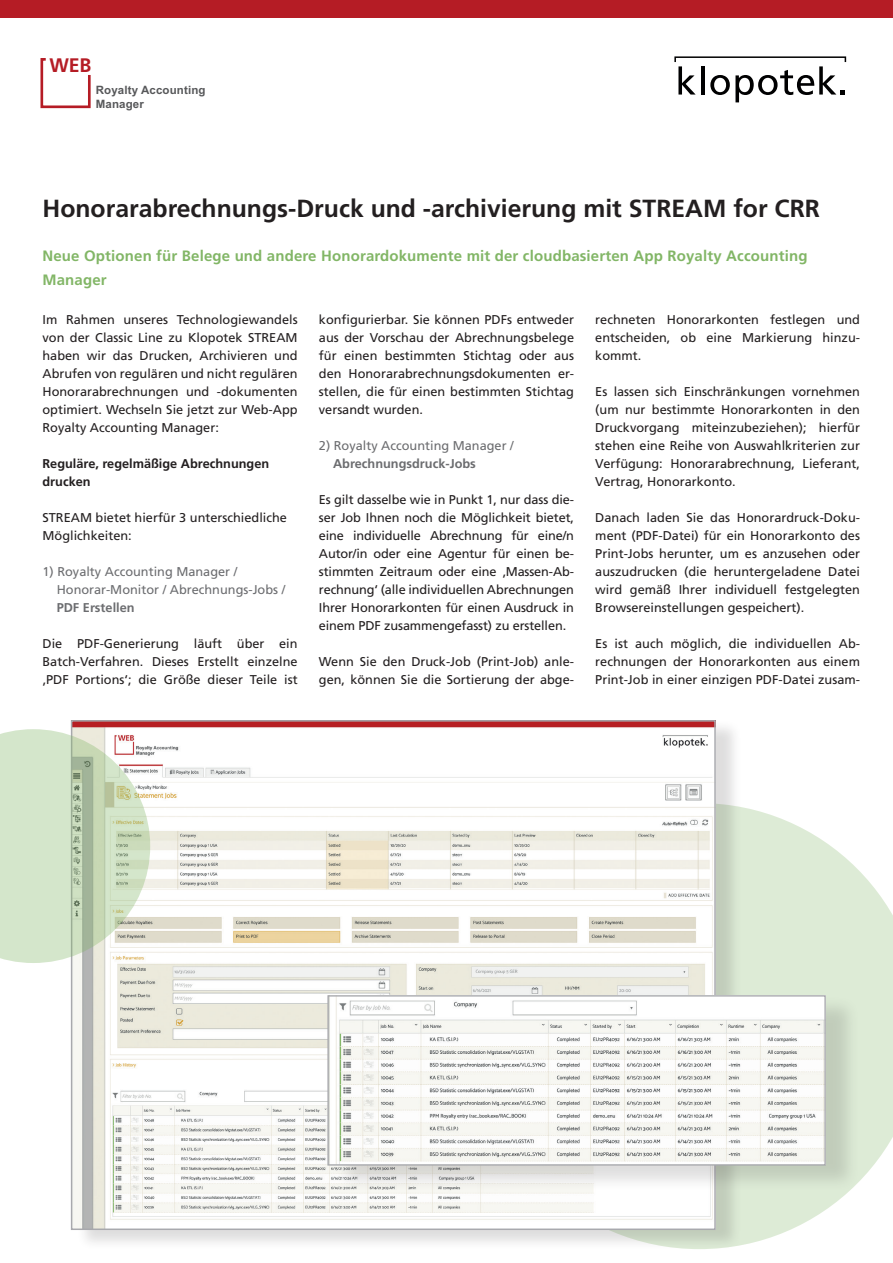
<style>
.page{position:relative;width:893px;height:1263px;background:#fff}
.page>*{position:absolute;margin:0;border:0;box-sizing:border-box;transform-origin:0 0}
.t1{font:700 24.75px "Frutiger";color:#231f20}
.t2{font:700 19.5px "Frutiger";color:#b51c25}
.t3{font:700 15px/24px "Frutiger";letter-spacing:.01em;color:#82b666}
.t4{font:12.75px/18px "Frutiger";color:#231f20;text-align:justify}
.t5{font:12.75px/18px "Frutiger";color:#6c6d70}
.t6{font:700 12.75px/18px "Frutiger";color:#231f20}
.t7{font:700 12.75px "Frutiger";color:#6c6d70}
.t8{font:700 11.55px/13.8px "Arial";letter-spacing:.01em;color:#57585a}
</style>
<div class="page">
<svg style="left:743px;top:807px;width:150px;height:438px;fill:#ddebd6"></svg>
<div style="left:0;top:0;width:893px;height:17px;background:#b51c25"></div>
<svg style="left:674px;top:56px;width:172px;height:46px"></svg>
<svg style="left:40px;top:58px;width:51px;height:51px"></svg>
<div style="left:76px;top:719px;width:667px;height:532px;background:#231f20;opacity:.15"></div>
<img style="left:74px;top:723px;width:639px;height:504px">
<svg style="left:0;top:729px;width:150px;height:234px;background:#d0dec5"></svg>
<div style="left:335px;top:995px;width:526px;height:197px;background:#231f20;opacity:.15"></div>
<img style="left:329px;top:997px;width:495px;height:166px">
<div style="left:327px;top:995px;width:499px;height:170px;border:1px solid #a8a9ad"></div>
<h2 class="t2" style="left:49px;top:53px;width:44px">WEB</h2>
<p class="t8" style="left:96px;top:83px;width:111px">Royalty Accounting<br>Manager</p>
<h1 class="t1" style="left:43px;top:193px;width:779px">Honorarabrechnungs-Druck und -archivierung mit STREAM for CRR</h1>
<p class="t3" style="left:43px;top:244px;width:766px">Neue Optionen für Belege und andere Honorardokumente mit der cloudbasierten App Royalty Accounting<br>Manager</p>
<p class="t4" style="left:43px;top:311px;width:257px">Im Rahmen unseres Technologiewandels von der Classic Line zu Klopotek STREAM haben wir das Drucken, Archivieren und Abrufen von regulären und nicht regulären Honorarabrechnungen und -dokumenten optimiert. Wechseln Sie jetzt zur Web-App Royalty Accounting Manager:</p>
<p class="t6" style="left:43px;top:455px;width:228px">Reguläre, regelmäßige Abrechnungen drucken</p>
<p class="t4" style="left:43px;top:509px;width:246px">STREAM bietet hierfür 3 unterschiedliche<br>Möglichkeiten:</p>
<p class="t5" style="left:57px;top:563px;width:230px;text-indent:-14px">1) Royalty Accounting Manager /<br>Honorar-Monitor / Abrechnungs-Jobs /</p>
<p class="t7" style="left:57px;top:600px;width:79px">PDF Erstellen</p>
<p class="t4" style="left:43px;top:635px;width:257px">Die PDF-Generierung läuft über ein Batch-Verfahren. Dieses Erstellt einzelne ‚PDF Portions‘; die Größe dieser Teile ist</p>
<p class="t4" style="left:319px;top:311px;width:257px">konfigurierbar. Sie können PDFs entweder aus der Vorschau der Abrechnungsbelege für einen bestimmten Stichtag oder aus den Honorarabrechnungsdokumenten er&shy;stellen, die für einen bestimmten Stichtag versandt wurden.</p>
<p class="t5" style="left:319px;top:437px;width:196px">2) Royalty Accounting Manager /</p>
<p class="t7" style="left:333px;top:456px;width:144px">Abrechnungsdruck-Jobs</p>
<p class="t4" style="left:319px;top:491px;width:257px">Es gilt dasselbe wie in Punkt 1, nur dass die&shy;ser Job Ihnen noch die Möglichkeit bietet, eine individuelle Abrechnung für eine/n Autor/in oder eine Agentur für einen be&shy;stimmten Zeitraum oder eine ‚Massen-Ab&shy;rechnung‘ (alle individuellen Abrechnungen Ihrer Honorarkonten für einen Ausdruck in einem PDF zusammengefasst) zu erstellen.</p>
<p class="t4" style="left:319px;top:653px;width:257px">Wenn Sie den Druck-Job (Print-Job) anle&shy;gen, können Sie die Sortierung der abge-</p>
<p class="t4" style="left:595px;top:311px;width:266px">rechneten Honorarkonten festlegen und entscheiden, ob eine Markierung hinzu&shy;kommt.</p>
<p class="t4" style="left:595px;top:383px;width:266px">Es lassen sich Einschränkungen vornehmen (um nur bestimmte Honorarkonten in den Druckvorgang miteinzubeziehen); hierfür stehen eine Reihe von Auswahlkriterien zur Verfügung: Honorarabrechnung, Lieferant, Vertrag, Honorarkonto.</p>
<p class="t4" style="left:595px;top:509px;width:266px">Danach laden Sie das Honorardruck-Doku&shy;ment (PDF-Datei) für ein Honorarkonto des Print-Jobs herunter, um es anzusehen oder auszudrucken (die heruntergeladene Datei wird gemäß Ihrer individuell festgelegten Browsereinstellungen gespeichert).</p>
<p class="t4" style="left:595px;top:635px;width:266px">Es ist auch möglich, die individuellen Ab&shy;rechnungen der Honorarkonten aus einem Print-Job in einer einzigen PDF-Datei zusam-</p>
</div>
